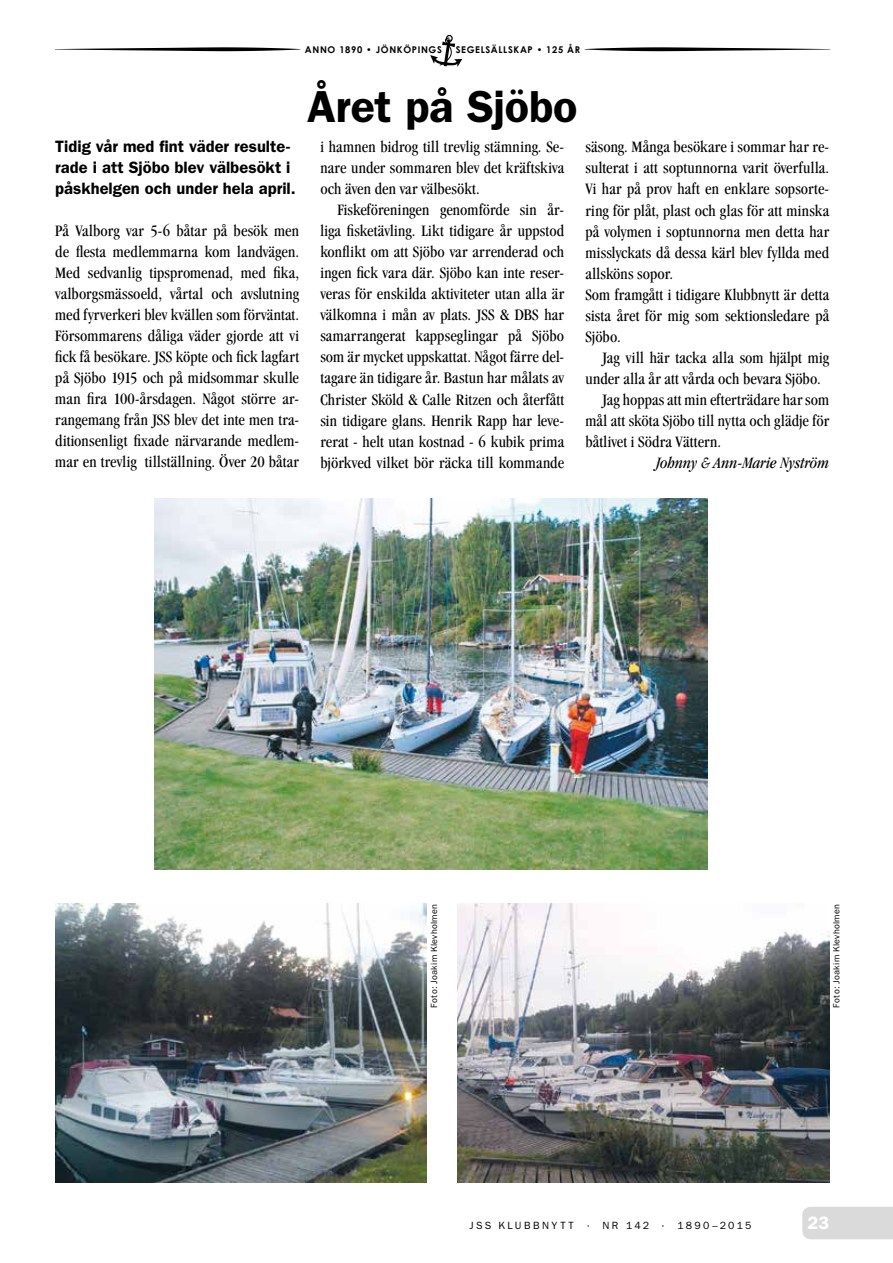
<style>
.page{position:relative;width:893px;height:1263px;background:#fff}
.page>*{position:absolute;margin:0;border:0;box-sizing:border-box;transform-origin:0 0}
.t1{font:600 45px "Franklin Gothic";letter-spacing:-.01em;color:#000}
.t2{font:600 18px "Franklin Gothic";color:#fff}
.t3{font:condensed 16.5px/21px "Garamond";letter-spacing:.01em;color:#000;text-align:justify}
.t4{font:600 16.5px/21px "Franklin Gothic";color:#000}
.t5{font:italic condensed 16.5px "Garamond";letter-spacing:-.005em;color:#000}
.t6{font:10.5px "Franklin Gothic";letter-spacing:.215em;color:#000}
.t7{font:700 9.3px "Century Gothic";letter-spacing:.07em;color:#000}
.t8{font:9px "Franklin Gothic";letter-spacing:.015em;color:#000}
</style>
<div class="page">
<div style="left:802px;top:1207px;width:91px;height:32px;background:#dadada"></div>
<div style="left:446px;top:35px;width:7px;height:7px;border:1px solid #000;border-radius:50%"></div>
<svg style="left:430px;top:37px;width:32px;height:30px"></svg>
<svg style="left:55px;top:47px;width:245px;height:4px"></svg>
<svg style="left:585px;top:47px;width:245px;height:4px"></svg>
<img style="left:55px;top:904px;width:372px;height:278px">
<img style="left:458px;top:904px;width:371px;height:278px">
<img style="left:154px;top:499px;width:553px;height:371px">
<p class="t7" style="left:305px;top:44px;width:138px">ANNO 1890 • JÖNKÖPINGS</p>
<p class="t7" style="left:456px;top:44px;width:126px">SEGELSÄLLSKAP • 125 ÅR</p>
<p class="t4" style="left:55px;top:136px;width:242px">Tidig vår med fint väder resulte&shy;rade i att Sjöbo blev välbesökt i påskhelgen och under hela april.</p>
<p class="t3" style="left:55px;top:220px;width:245px">På Valborg var 5-6 båtar på besök men de flesta medlemmarna kom landvägen.<br>Med sedvanlig tipspromenad, med fika, valborgsmässoeld, vårtal och avslutning med fyrverkeri blev kvällen som förväntat.<br>Försommarens dåliga väder gjorde att vi fick få besökare. JSS köpte och fick lagfart på Sjöbo 1915 och på midsommar skulle man fira 100-årsdagen. Något större ar&shy;rangemang från JSS blev det inte men tra&shy;ditionsenligt fixade närvarande medlem&shy;mar en trevlig tillställning. Över 20 båtar</p>
<h1 class="t1" style="left:307px;top:80px;width:272px">Året på Sjöbo</h1>
<p class="t3" style="left:320px;top:137px;width:245px">i hamnen bidrog till trevlig stämning. Se&shy;nare under sommaren blev det kräftskiva och även den var välbesökt.</p>
<p class="t3" style="left:320px;top:200px;width:245px;text-indent:17px">Fiskeföreningen genomförde sin år&shy;liga fisketävling. Likt tidigare år uppstod konflikt om att Sjöbo var arrenderad och ingen fick vara där. Sjöbo kan inte reser&shy;veras för enskilda aktiviteter utan alla är välkomna i mån av plats. JSS &amp; DBS har samarrangerat kappseglingar på Sjöbo som är mycket uppskattat. Något färre del&shy;tagare än tidigare år. Bastun har målats av Christer Sköld &amp; Calle Ritzen och återfått sin tidigare glans. Henrik Rapp har leve&shy;rerat - helt utan kostnad - 6 kubik prima björkved vilket bör räcka till kommande</p>
<p class="t3" style="left:585px;top:137px;width:245px;text-align:left">säsong. Många besökare i sommar har re&shy;sulterat i att soptunnorna varit överfulla.<br>Vi har på prov haft en enklare sopsorte&shy;ring för plåt, plast och glas för att minska på volymen i soptunnorna men detta har misslyckats då dessa kärl blev fyllda med allsköns sopor.<br>Som framgått i tidigare Klubbnytt är detta sista året för mig som sektionsledare på Sjöbo.</p>
<p class="t3" style="left:602px;top:347px;width:228px">Jag vill här tacka alla som hjälpt mig</p>
<p class="t3" style="left:585px;top:368px;width:237px">under alla år att vårda och bevara Sjöbo.</p>
<p class="t3" style="left:602px;top:389px;width:228px">Jag hoppas att min efterträdare har som</p>
<p class="t3" style="left:585px;top:410px;width:245px">mål att sköta Sjöbo till nytta och glädje för</p>
<p class="t3" style="left:585px;top:431px;width:137px">båtlivet i Södra Vättern.</p>
<p class="t5" style="left:656px;top:453px;width:174px">Johnny &amp; Ann-Marie Nyström</p>
<p class="t8" style="left:429px;top:1007px;width:105px;rotate:-90deg">Foto: Joakim Klevholmen</p>
<p class="t8" style="left:831px;top:1007px;width:105px;rotate:-90deg">Foto: Joakim Klevholmen</p>
<p class="t6" style="left:470px;top:1219px;width:283px">JSS KLUBBNYTT · NR 142 · 1890–2015</p>
<p class="t2" style="left:808px;top:1212px;width:23px">23</p>
</div>
